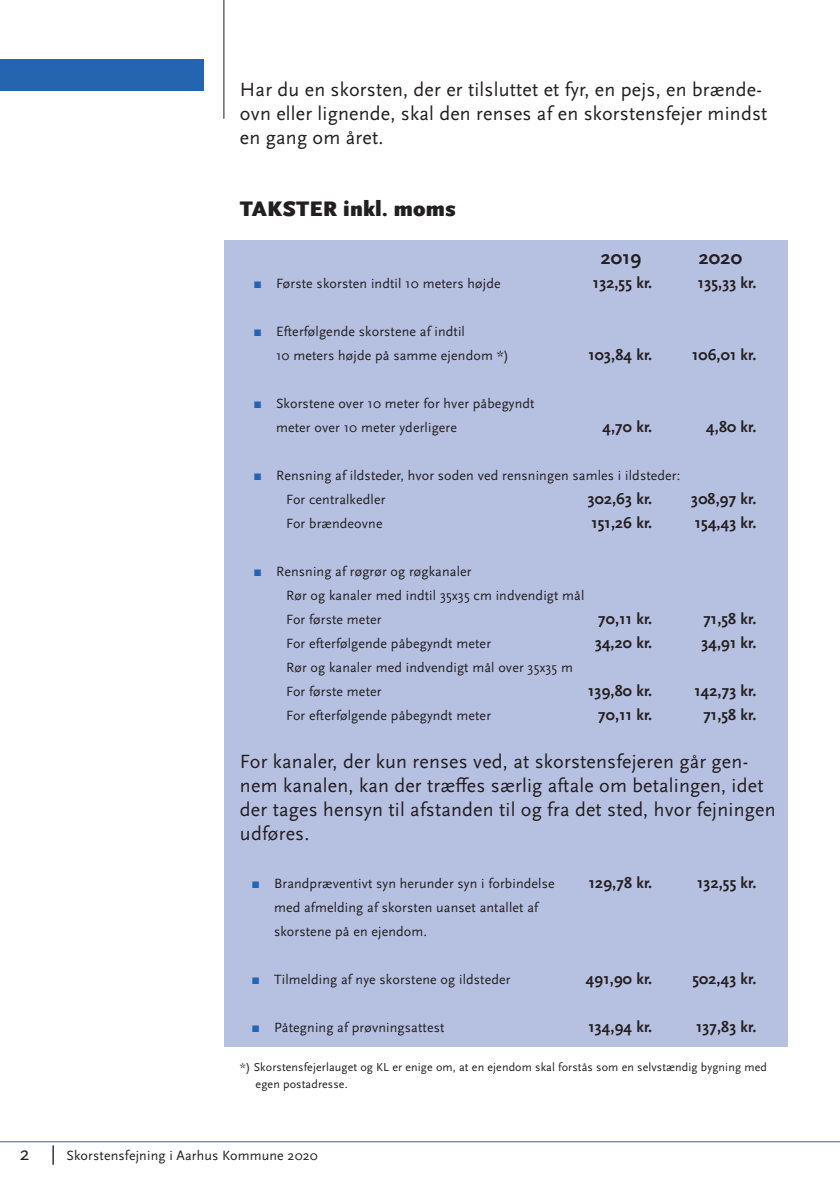
<style>
.page{position:relative;width:840px;height:1191px;background:#fff}
.page>*{position:absolute;margin:0;border:0;box-sizing:border-box;transform-origin:0 0}
.Afsnit_Mellemrubrik{font:900 22px "Scala Sans OT";letter-spacing:.01em;color:#231f20}
.Brødtext{font:20px/24px "Scala Sans OT";letter-spacing:.01em;color:#231f20}
.Text{font:700 20px "Scala Sans OT";letter-spacing:.01em;color:#231f20}
.Text-2{font:700 16px "Scala Sans OT";letter-spacing:.01em;color:#231f20}
.Text-3{font:14px/24px "Scala Sans OT";letter-spacing:.01em;color:#231f20}
.Foto{font:12px/16.8px "Scala Sans OT";letter-spacing:.01em;color:#231f20}
.s1{font-family:"Arial";color:#2564b0}
.s2{font-size:20px}
</style>
<div class="page">
<div style="left:224px;top:240px;width:563px;height:806px;background:#b6c0e0"></div>
<hr style="left:0;top:1141px;width:839px;height:1px;background:#2564b0">
<hr style="left:223px;top:0;width:1px;height:119px;background:#231f20">
<div style="left:0;top:60px;width:204px;height:31px;background:#2564b0"></div>
<p class="Brødtext" style="left:240px;top:77px;width:528px">Har du en skorsten, der er tilsluttet et fyr, en pejs, en brænde&shy;ovn eller lignende, skal den renses af en skorstensfejer mindst en gang om året.</p>
<p class="Afsnit_Mellemrubrik" style="left:240px;top:196px;width:217px">TAKSTER inkl. moms</p>
<p class="Text" style="left:600px;top:246px;width:42px">2019</p>
<p class="Text" style="left:698px;top:246px;width:45px">2020</p>
<p class="Text-3" style="left:253px;top:271px;width:249px"><span class="s1">■</span> Første skorsten indtil 10 meters højde</p>
<p class="Text-2" style="left:592px;top:273px;width:61px">132,55 kr.</p>
<p class="Text-2" style="left:697px;top:273px;width:60px">135,33 kr.</p>
<p class="Text-3" style="left:276px;top:319px;width:234px;text-indent:-23px"><span class="s1">■</span> Efterfølgende skorstene af indtil<br>10 meters højde på samme ejendom *)</p>
<p class="Text-2" style="left:588px;top:345px;width:65px">103,84 kr.</p>
<p class="Text-2" style="left:691px;top:345px;width:66px">106,01 kr.</p>
<p class="Text-3" style="left:276px;top:391px;width:260px;text-indent:-23px"><span class="s1">■</span> Skorstene over 10 meter for hver påbegyndt meter over 10 meter yderligere</p>
<p class="Text-2" style="left:602px;top:417px;width:51px">4,70 kr.</p>
<p class="Text-2" style="left:705px;top:417px;width:52px">4,80 kr.</p>
<p class="Text-3" style="left:253px;top:463px;width:428px"><span class="s1">■</span> Rensning af ildsteder, hvor soden ved rensningen samles i ildsteder:</p>
<p class="Text-3" style="left:286px;top:487px;width:101px">For centralkedler</p>
<p class="Text-2" style="left:587px;top:489px;width:66px">302,63 kr.</p>
<p class="Text-2" style="left:691px;top:489px;width:67px">308,97 kr.</p>
<p class="Text-3" style="left:286px;top:511px;width:98px">For brændeovne</p>
<p class="Text-2" style="left:591px;top:513px;width:62px">151,26 kr.</p>
<p class="Text-2" style="left:694px;top:513px;width:63px">154,43 kr.</p>
<p class="Text-3" style="left:253px;top:559px;width:220px"><span class="s1">■</span> Rensning af røgrør og røgkanaler</p>
<p class="Text-3" style="left:286px;top:583px;width:300px">Rør og kanaler med indtil 35x35 cm indvendigt mål</p>
<p class="Text-3" style="left:286px;top:607px;width:97px">For første meter</p>
<p class="Text-2" style="left:598px;top:609px;width:55px">70,11 kr.</p>
<p class="Text-2" style="left:703px;top:609px;width:55px">71,58 kr.</p>
<p class="Text-3" style="left:286px;top:631px;width:206px">For efterfølgende påbegyndt meter</p>
<p class="Text-2" style="left:594px;top:633px;width:59px">34,20 kr.</p>
<p class="Text-2" style="left:701px;top:633px;width:57px">34,91 kr.</p>
<p class="Text-3" style="left:286px;top:655px;width:288px">Rør og kanaler med indvendigt mål over 35x35 m</p>
<p class="Text-3" style="left:286px;top:679px;width:97px">For første meter</p>
<p class="Text-2" style="left:588px;top:681px;width:65px">139,80 kr.</p>
<p class="Text-2" style="left:694px;top:681px;width:63px">142,73 kr.</p>
<p class="Text-3" style="left:286px;top:703px;width:206px">For efterfølgende påbegyndt meter</p>
<p class="Text-2" style="left:598px;top:705px;width:55px">70,11 kr.</p>
<p class="Text-2" style="left:703px;top:705px;width:55px">71,58 kr.</p>
<p class="Brødtext" style="left:240px;top:749px;width:537px">For kanaler, der kun renses ved, at skorstensfejeren går gen&shy;nem kanalen, kan der træffes særlig aftale om betalingen, idet der tages hensyn til afstanden til og fra det sted, hvor fejningen udføres.</p>
<p class="Text-3" style="left:251px;top:871px;width:305px"><span class="s1">■</span> Brandpræventivt syn herunder syn i forbindelse</p>
<p class="Text-2" style="left:588px;top:873px;width:65px">129,78 kr.</p>
<p class="Text-2" style="left:696px;top:873px;width:61px">132,55 kr.</p>
<p class="Text-3" style="left:274px;top:895px;width:265px">med afmelding af skorsten uanset antallet af skorstene på en ejendom.</p>
<p class="Text-3" style="left:251px;top:967px;width:260px"><span class="s1">■</span> Tilmelding af nye skorstene og ildsteder</p>
<p class="Text-2" style="left:585px;top:969px;width:68px">491,90 kr.</p>
<p class="Text-2" style="left:692px;top:969px;width:65px">502,43 kr.</p>
<p class="Text-3" style="left:251px;top:1015px;width:194px"><span class="s1">■</span> Påtegning af prøvningsattest</p>
<p class="Text-2" style="left:588px;top:1017px;width:65px">134,94 kr.</p>
<p class="Text-2" style="left:695px;top:1017px;width:62px">137,83 kr.</p>
<p class="Foto" style="left:255px;top:1058px;width:512px;text-indent:-16px">*) Skorstensfejerlauget og KL er enige om, at en ejendom skal forstås som en selvstændig bygning med egen postadresse.</p>
<p class="Text-3" style="left:20px;top:1143px;width:299px"><span class="s2">2 |</span> Skorstensfejning i Aarhus Kommune 2020</p>
</div>
